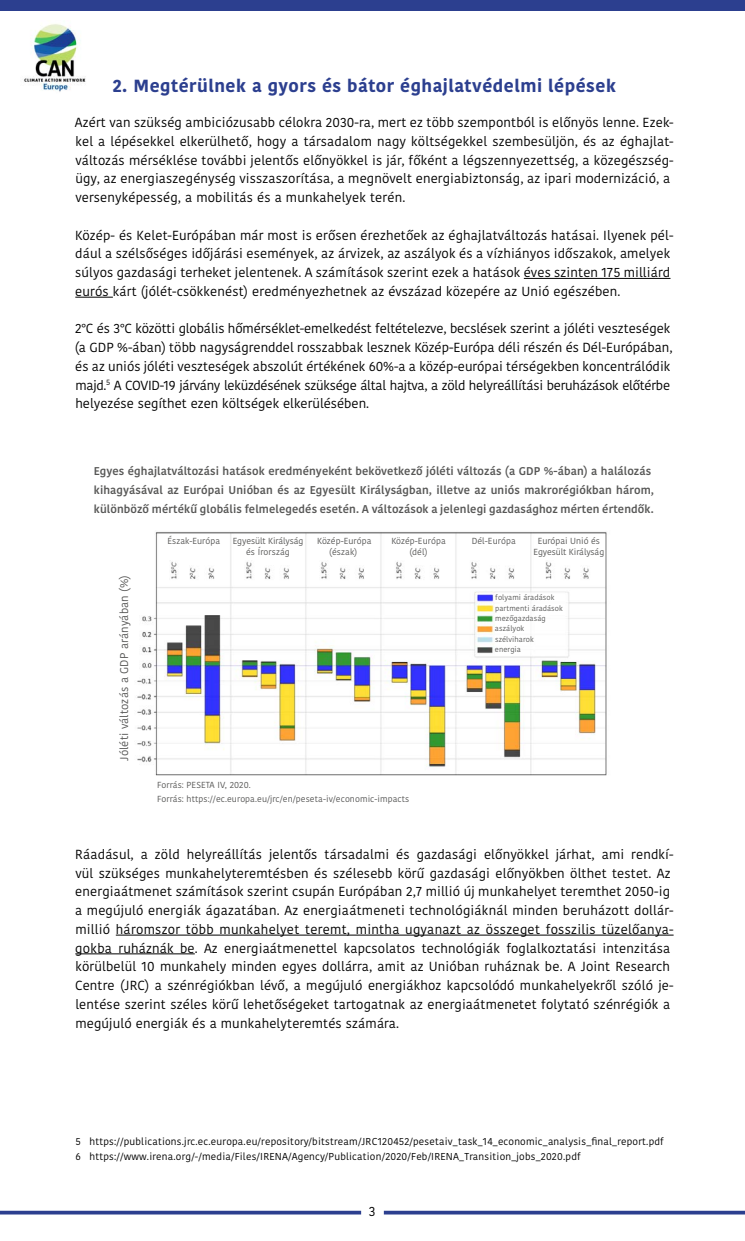
<style>
.page{position:relative;width:745px;height:1241px;background:#fff}
.page>*{position:absolute;margin:0;border:0;box-sizing:border-box;transform-origin:0 0}
.t1{font:700 17.5px "Kohinoor Bangla";letter-spacing:.03em;color:#2c3f8f}
.t2{font:13.12px/18.8px "Kohinoor Bangla";letter-spacing:.01em;color:#000}
.t3{font:600 11.25px/18.8px "Kohinoor Bangla";letter-spacing:.01em;color:#575756}
.t4{font:11.25px "Kohinoor Bangla";letter-spacing:.01em;color:#575756}
.t5{font:10px/15px "Kohinoor Bangla";letter-spacing:.02em;color:#000}
.t6{font:8.75px/11.2px "Kohinoor Bangla";letter-spacing:.01em;color:#575756;text-align:center}
.t7{font:8.75px/11.2px "Kohinoor Bangla";letter-spacing:-.01em;color:#575756;text-align:center}
.t8{font:7.5px/10.4px "Kohinoor Bangla";letter-spacing:.01em;color:#575756}
</style>
<div class="page">
<div style="left:0;top:0;width:744px;height:11px;background:#2c3f8f"></div>
<img style="left:24px;top:24px;width:62px;height:68px">
<svg style="left:0;top:1210px;width:361px;height:4px"></svg>
<svg style="left:383px;top:1210px;width:361px;height:4px"></svg>
<hr style="left:523px;top:278px;width:147px;height:1px;background:#000">
<hr style="left:75px;top:297px;width:38px;height:1px;background:#000">
<hr style="left:116px;top:934px;width:557px;height:1px;background:#000">
<hr style="left:75px;top:953px;width:120px;height:1px;background:#000">
<img style="left:137px;top:532px;width:470px;height:244px">
<h1 class="t1" style="left:112px;top:70px;width:505px">2. Megtérülnek a gyors és bátor éghajlatvédelmi lépések</h1>
<p class="t2" style="left:75px;top:113px;width:600px">Azért van szükség ambiciózusabb célokra 2030-ra, mert ez több szempontból is előnyös lenne. Ezek&shy;kel a lépésekkel elkerülhető, hogy a társadalom nagy költségekkel szembesüljön, és az éghajlat&shy;változás mérséklése további jelentős előnyökkel is jár, főként a légszennyezettség, a közegészség&shy;ügy, az energiaszegénység visszaszorítása, a megnövelt energiabiztonság, az ipari modernizáció, a versenyképesség, a mobilitás és a munkahelyek terén.</p>
<p class="t2" style="left:75px;top:225px;width:599px">Közép- és Kelet-Európában már most is erősen érezhetőek az éghajlatváltozás hatásai. Ilyenek pél&shy;dául a szélsőséges időjárási események, az árvizek, az aszályok és a vízhiányos időszakok, amelyek súlyos gazdasági terheket jelentenek. A számítások szerint ezek a hatások éves szinten 175 milliárd eurós kárt (jólét-csökkenést) eredményezhetnek az évszázad közepére az Unió egészében.</p>
<p class="t2" style="left:75px;top:319px;width:599px">2°C és 3°C közötti globális hőmérséklet-emelkedést feltételezve, becslések szerint a jóléti veszteségek (a GDP %-ában) több nagyságrenddel rosszabbak lesznek Közép-Európa déli részén és Dél-Európában, és az uniós jóléti veszteségek abszolút értékének 60%-a a közép-európai térségekben koncentrálódik majd.<sup>5</sup> A COVID-19 járvány leküzdésének szüksége által hajtva, a zöld helyreállítási beruházások előtérbe helyezése segíthet ezen költségek elkerülésében.</p>
<p class="t3" style="left:94px;top:461px;width:561px">Egyes éghajlatváltozási hatások eredményeként bekövetkező jóléti változás (a GDP %-ában) a halálozás kihagyásával az Európai Unióban és az Egyesült Királyságban, illetve az uniós makrorégiókban három, különböző mértékű globális felmelegedés esetén. A változások a jelenlegi gazdasághoz mérten értendők.</p>
<p class="t6" style="left:167px;top:535px;width:54px">Észak-Európa</p>
<p class="t7" style="left:233px;top:535px;width:72px">Egyesült Királyság és Írország</p>
<p class="t6" style="left:317px;top:535px;width:56px">Közép-Európa (észak)</p>
<p class="t6" style="left:391px;top:535px;width:56px">Közép-Európa (dél)</p>
<p class="t6" style="left:471px;top:535px;width:46px">Dél-Európa</p>
<p class="t7" style="left:533px;top:535px;width:72px">Európai Unió és<br>Egyesült Királyság</p>
<p class="t4" style="left:115px;top:760px;width:188px;rotate:-90deg">Jóléti változás a GDP arányában (%)</p>
<p class="t8" style="left:494px;top:592px;width:70px">folyami áradások partmenti áradások mezőgazdaság aszályok szélviharok<br>energia</p>
<p class="t6" style="left:157px;top:779px;width:95px">Forrás: PESETA IV, 2020.</p>
<p class="t6" style="left:157px;top:793px;width:253px">Forrás: https://ec.europa.eu/jrc/en/peseta-iv/economic-impacts</p>
<p class="t2" style="left:75px;top:844px;width:599px">Ráadásul, a zöld helyreállítás jelentős társadalmi és gazdasági előnyökkel járhat, ami rendkí&shy;vül szükséges munkahelyteremtésben és szélesebb körű gazdasági előnyökben ölthet testet. Az energiaátmenet számítások szerint csupán Európában 2,7 millió új munkahelyet teremthet 2050-ig a megújuló energiák ágazatában. Az energiaátmeneti technológiáknál minden beruházott dollár&shy;millió háromszor több munkahelyet teremt, mintha ugyanazt az összeget fosszilis tüzelőanya&shy;gokba ruháznák be. Az energiaátmenettel kapcsolatos technológiák foglalkoztatási intenzitása körülbelül 10 munkahely minden egyes dollárra, amit az Unióban ruháznak be. A Joint Research Centre (JRC) a szénrégiókban lévő, a megújuló energiákhoz kapcsolódó munkahelyekről szóló je&shy;lentése szerint széles körű lehetőségeket tartogatnak az energiaátmenetet folytató szénrégiók a megújuló energiák és a munkahelyteremtés számára.</p>
<p class="t5" style="left:75px;top:1133px;width:589px">5 https://publications.jrc.ec.europa.eu/repository/bitstream/JRC120452/pesetaiv_task_14_economic_analysis_final_report.pdf<br>6 https://www.irena.org/-/media/Files/IRENA/Agency/Publication/2020/Feb/IRENA_Transition_jobs_2020.pdf</p>
<p class="t2" style="left:369px;top:1201px;width:8px">3</p>
</div>
